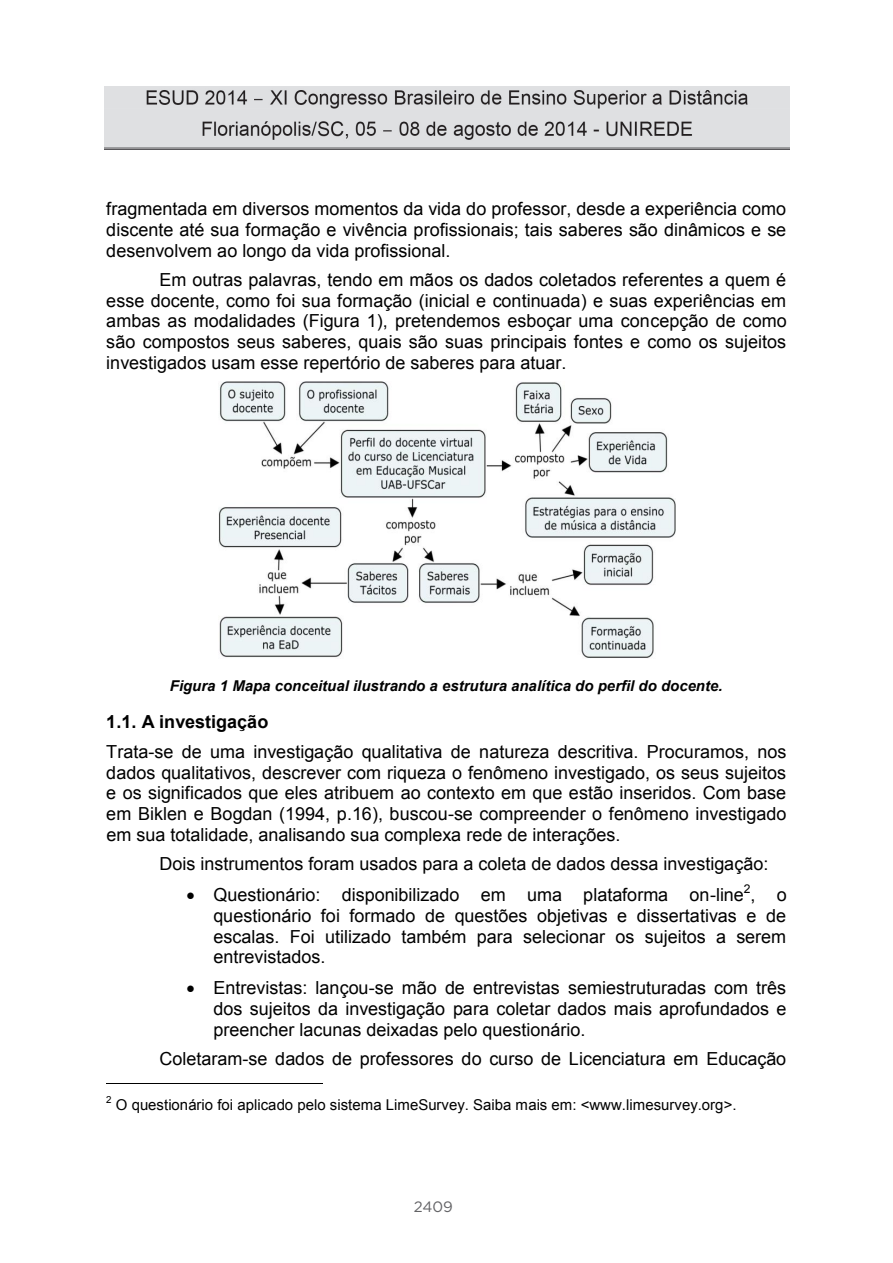
<style>
.page{position:relative;width:893px;height:1263px;background:#fff}
.page>*{position:absolute;margin:0;border:0;box-sizing:border-box;transform-origin:0 0}
.t1{font:18px/20.7px "Arial";color:#000;text-align:justify}
.t2{font:15px "Arial";color:#000}
.t3{font:italic 700 15px "Arial";color:#000}
.t4{font:15px "Gotham";color:#636366}
.t5{font:12px "Arial";color:#000}
.t6{font:9.75px "Arial";color:#000}
.s1{font-weight:700}
</style>
<div class="page">
<img style="left:104px;top:86px;width:685px;height:63px">
<hr style="left:106px;top:1083px;width:216px;height:1px;background:#000">
<img style="left:218px;top:382px;width:457px;height:276px">
<p class="t1" style="left:106px;top:199px;width:681px">fragmentada em diversos momentos da vida do professor, desde a experiência como discente até sua formação e vivência profissionais; tais saberes são dinâmicos e se desenvolvem ao longo da vida profissional.</p>
<p class="t1" style="left:106px;top:270px;width:682px;text-indent:53px">Em outras palavras, tendo em mãos os dados coletados referentes a quem é esse docente, como foi sua formação (inicial e continuada) e suas experiências em ambas as modalidades (Figura 1), pretendemos esboçar uma concepção de como são compostos seus saberes, quais são suas principais fontes e como os sujeitos investigados usam esse repertório de saberes para atuar.</p>
<p class="t3" style="left:170px;top:675px;width:554px">Figura 1 Mapa conceitual ilustrando a estrutura analítica do perfil do docente.</p>
<p class="t1" style="left:106px;top:707px;width:681px;line-height:29.7px"><span class="s1">1.1. A investigação<br></span>Trata-se de uma investigação qualitativa de natureza descritiva. Procuramos, nos</p>
<p class="t1" style="left:106px;top:762px;width:682px">dados qualitativos, descrever com riqueza o fenômeno investigado, os seus sujeitos e os significados que eles atribuem ao contexto em que estão inseridos. Com base em Biklen e Bogdan (1994, p.16), buscou-se compreender o fenômeno investigado em sua totalidade, analisando sua complexa rede de interações.</p>
<p class="t1" style="left:159px;top:854px;width:610px">Dois instrumentos foram usados para a coleta de dados dessa investigação:</p>
<p class="t1" style="left:186px;top:885px;width:602px">• Questionário: disponibilizado em uma plataforma on-line , o</p>
<p class="t5" style="left:744px;top:881px;width:8px">2</p>
<p class="t1" style="left:213px;top:905px;width:574px">questionário foi formado de questões objetivas e dissertativas e de escalas. Foi utilizado também para selecionar os sujeitos a serem entrevistados.</p>
<p class="t1" style="left:213px;top:978px;width:574px;text-indent:-27px">• Entrevistas: lançou-se mão de entrevistas semiestruturadas com três dos sujeitos da investigação para coletar dados mais aprofundados e preencher lacunas deixadas pelo questionário.</p>
<p class="t1" style="left:159px;top:1049px;width:628px">Coletaram-se dados de professores do curso de Licenciatura em Educação</p>
<p class="t6" style="left:106px;top:1093px;width:7px">2</p>
<p class="t2" style="left:116px;top:1095px;width:622px">O questionário foi aplicado pelo sistema LimeSurvey. Saiba mais em: &lt;www.limesurvey.org&gt;.</p>
<p class="t4" style="left:414px;top:1197px;width:41px">2409</p>
</div>
